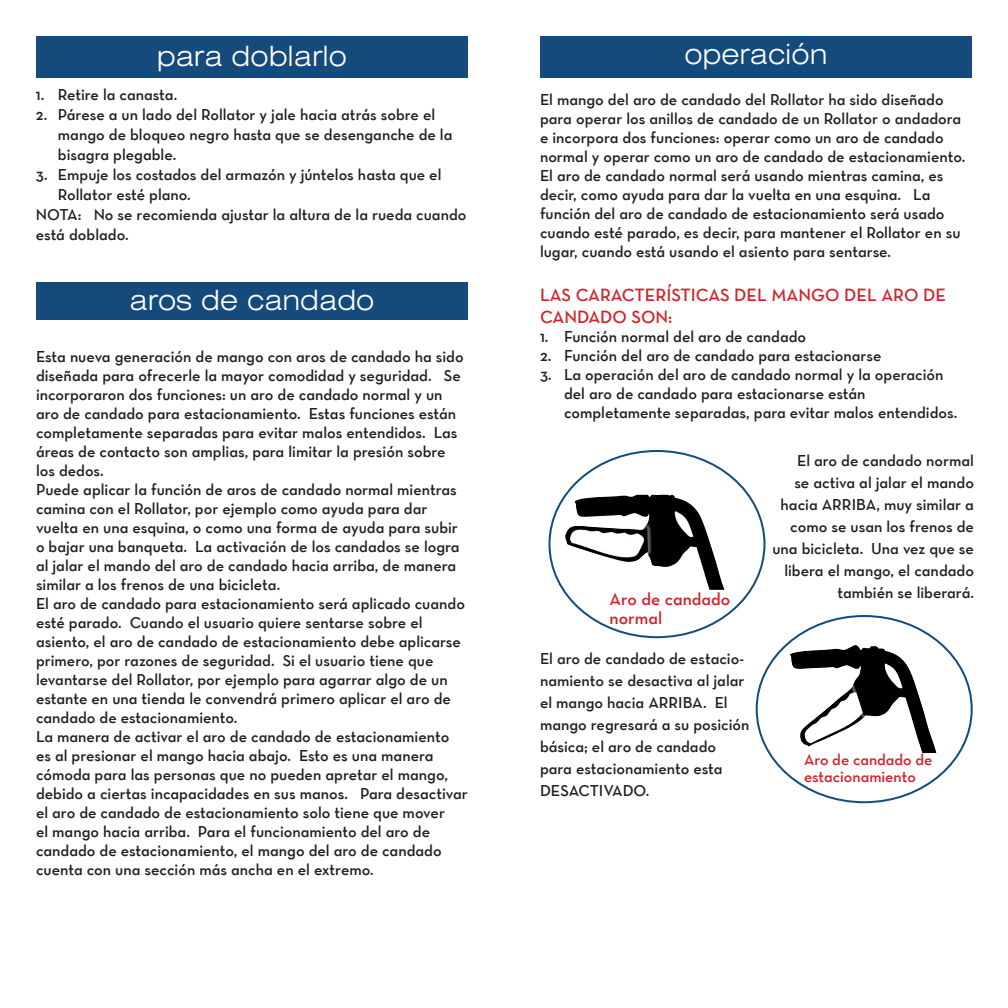
<style>
.page{position:relative;width:1008px;height:1008px;background:#fff}
.page>*{position:absolute;margin:0;border:0;box-sizing:border-box;transform-origin:0 0}
.t1{font:300 expanded 28px "Swiss 721 BT";color:#fff}
.Copy_of_Normal{font:18px/22px "Neutraface Text TT Demi Alt";color:#d1232a}
.Copy_of_Normal-2{font:17.6px/19.4px "Neutraface Text TT Demi Alt";color:#d1232a}
.Copy_of_Normal-3{font:16px/19px "Neutraface Text TT Demi Alt";color:#231f20}
.Copy_of_Normal-4{font:15.8px/17.4px "Neutraface Text TT Demi Alt";color:#d1232a}
</style>
<div class="page">
<img style="left:565px;top:495px;width:160px;height:95px">
<img style="left:790px;top:645px;width:146px;height:108px">
<div style="left:36px;top:282px;width:432px;height:38px;background:#144a7c"></div>
<div style="left:540px;top:36px;width:432px;height:41px;background:#144a7c"></div>
<div style="left:36px;top:36px;width:432px;height:42px;background:#144a7c"></div>
<p class="t1" style="left:157px;top:39px;width:192px">para doblarlo</p>
<p class="Copy_of_Normal-3" style="left:36px;top:85px;width:143px">1. Retire la canasta.</p>
<p class="Copy_of_Normal-3" style="left:58px;top:105px;width:396px;line-height:20px;text-indent:-22px">2. Párese a un lado del Rollator y jale hacia atrás sobre el mango de bloqueo negro hasta que se desenganche de la bisagra plegable.</p>
<p class="Copy_of_Normal-3" style="left:58px;top:165px;width:385px;line-height:20px;text-indent:-22px">3. Empuje los costados del armazón y júntelos hasta que el<br>Rollator esté plano.</p>
<p class="Copy_of_Normal-3" style="left:36px;top:205px;width:432px;line-height:20px">NOTA: No se recomienda ajustar la altura de la rueda cuando está doblado.</p>
<p class="t1" style="left:130px;top:283px;width:246px">aros de candado</p>
<p class="Copy_of_Normal-3" style="left:36px;top:347px;width:429px">Esta nueva generación de mango con aros de candado ha sido diseñada para ofrecerle la mayor comodidad y seguridad. Se incorporaron dos funciones: un aro de candado normal y un aro de candado para estacionamiento. Estas funciones están completamente separadas para evitar malos entendidos. Las áreas de contacto son amplias, para limitar la presión sobre los dedos.</p>
<p class="Copy_of_Normal-3" style="left:36px;top:480px;width:425px">Puede aplicar la función de aros de candado normal mientras camina con el Rollator, por ejemplo como ayuda para dar vuelta en una esquina, o como una forma de ayuda para subir o bajar una banqueta. La activación de los candados se logra al jalar el mando del aro de candado hacia arriba, de manera similar a los frenos de una bicicleta.</p>
<p class="Copy_of_Normal-3" style="left:36px;top:594px;width:430px">El aro de candado para estacionamiento será aplicado cuando esté parado. Cuando el usuario quiere sentarse sobre el asiento, el aro de candado de estacionamiento debe aplicarse primero, por razones de seguridad. Si el usuario tiene que levantarse del Rollator, por ejemplo para agarrar algo de un estante en una tienda le convendrá primero aplicar el aro de candado de estacionamiento.</p>
<p class="Copy_of_Normal-3" style="left:36px;top:727px;width:433px">La manera de activar el aro de candado de estacionamiento es al presionar el mango hacia abajo. Esto es una manera cómoda para las personas que no pueden apretar el mango, debido a ciertas incapacidades en sus manos. Para desactivar el aro de candado de estacionamiento solo tiene que mover<br>el mango hacia arriba. Para el funcionamiento del aro de candado de estacionamiento, el mango del aro de candado cuenta con una sección más ancha en el extremo.</p>
<p class="t1" style="left:684px;top:37px;width:145px">operación</p>
<p class="Copy_of_Normal-3" style="left:540px;top:90px;width:427px">El mango del aro de candado del Rollator ha sido diseñado para operar los anillos de candado de un Rollator o andadora e incorpora dos funciones: operar como un aro de candado normal y operar como un aro de candado de estacionamiento.<br>El aro de candado normal será usando mientras camina, es decir, como ayuda para dar la vuelta en una esquina. La función del aro de candado de estacionamiento será usado cuando esté parado, es decir, para mantener el Rollator en su lugar, cuando está usando el asiento para sentarse.</p>
<p class="Copy_of_Normal" style="left:540px;top:283px;width:407px">LAS CARACTERÍSTICAS DEL MANGO DEL ARO DE<br>CANDADO SON:</p>
<p class="Copy_of_Normal-3" style="left:540px;top:327px;width:268px">1. Función normal del aro de candado</p>
<p class="Copy_of_Normal-3" style="left:540px;top:346px;width:343px">2. Función del aro de candado para estacionarse</p>
<p class="Copy_of_Normal-3" style="left:564px;top:365px;width:395px;text-indent:-24px">3. La operación del aro de candado normal y la operación del aro de candado para estacionarse están completamente separadas, para evitar malos entendidos.</p>
<p class="Copy_of_Normal-2" style="left:610px;top:589px;width:122px">Aro de candado normal</p>
<p class="Copy_of_Normal-3" style="left:540px;top:648px;width:211px;line-height:22px">El aro de candado de estacio&shy;namiento se desactiva al jalar el mango hacia ARRIBA. El mango regresará a su posición básica; el aro de candado para estacionamiento esta<br>DESACTIVADO.</p>
<p class="Copy_of_Normal-3" style="left:772px;top:450px;width:203px;line-height:22px;text-align:right">El aro de candado normal<br>se activa al jalar el mando hacia ARRIBA, muy similar a como se usan los frenos de una bicicleta. Una vez que se libera el mango, el candado también se liberará.</p>
<p class="Copy_of_Normal-4" style="left:804px;top:751px;width:130px">Aro de candado de estacionamiento</p>
</div>
